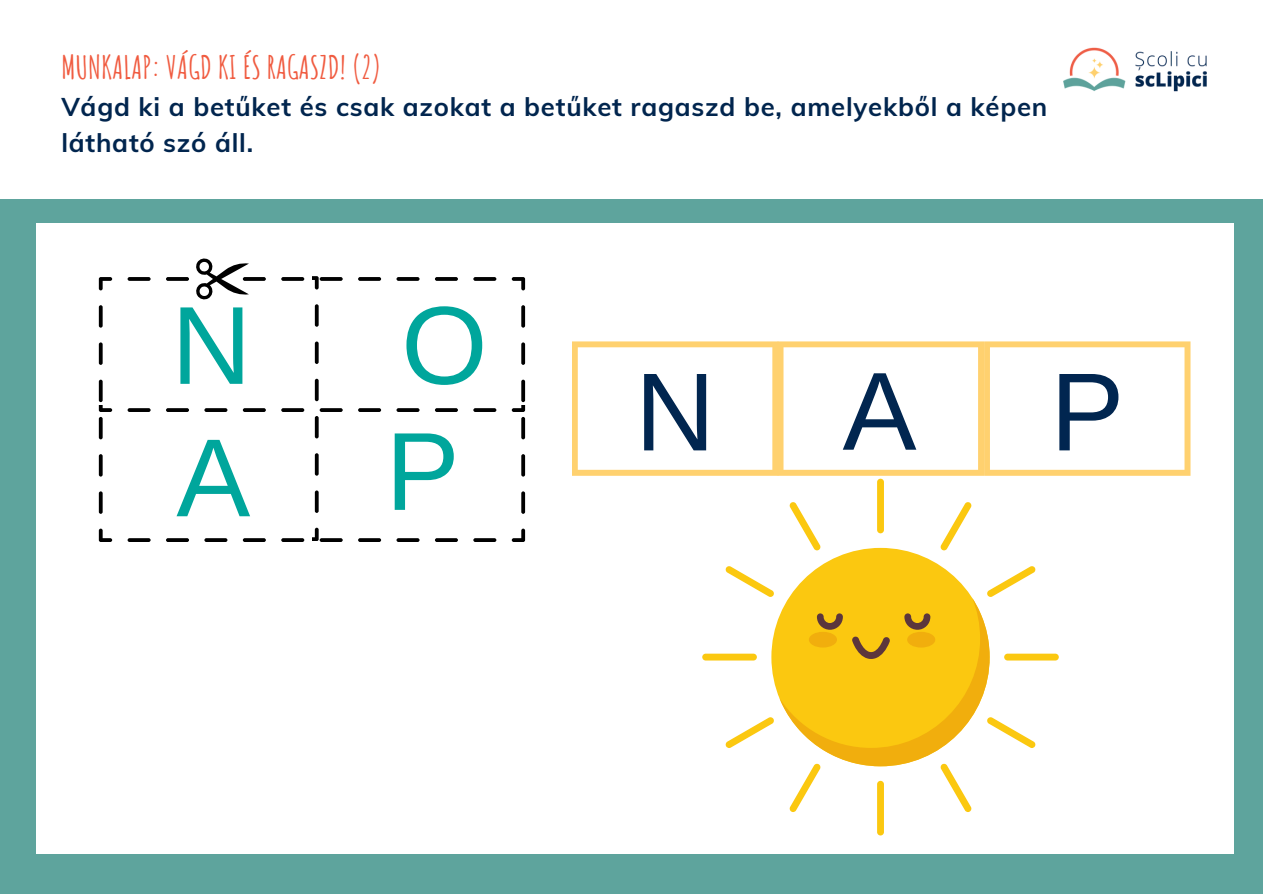
<style>
.page{position:relative;width:1263px;height:894px;background:#fff}
.page>*{position:absolute;margin:0;border:0;box-sizing:border-box;transform-origin:0 0}
.t1{font:111px "Arimo";color:#00a69c}
.t2{font:111px "Arimo";color:#012650}
.t3{font:700 31.5px "Amatic SC";color:#f05b40}
.t4{font:700 25.65px/36px "Muli";letter-spacing:.03em;color:#01254e}
</style>
<div class="page">
<div style="left:0;top:0;width:1263px;height:893px;background:#5ea49d"></div>
<div style="left:0;top:0;width:1263px;height:199px;background:#fff"></div>
<img style="left:1063px;top:47px;width:144px;height:45px">
<div style="left:36px;top:223px;width:1198px;height:630px;background:#fff"></div>
<svg style="left:512px;top:528px;width:13px;height:14px"></svg>
<svg style="left:473px;top:538px;width:23px;height:4px"></svg>
<svg style="left:435px;top:538px;width:23px;height:4px"></svg>
<svg style="left:396px;top:538px;width:24px;height:4px"></svg>
<svg style="left:358px;top:538px;width:23px;height:4px"></svg>
<svg style="left:320px;top:538px;width:23px;height:4px"></svg>
<svg style="left:281px;top:538px;width:23px;height:4px"></svg>
<svg style="left:243px;top:538px;width:23px;height:4px"></svg>
<svg style="left:204px;top:538px;width:23px;height:4px"></svg>
<svg style="left:166px;top:538px;width:23px;height:4px"></svg>
<svg style="left:128px;top:538px;width:23px;height:4px"></svg>
<svg style="left:99px;top:528px;width:13px;height:14px"></svg>
<svg style="left:99px;top:491px;width:4px;height:22px"></svg>
<svg style="left:99px;top:454px;width:4px;height:22px"></svg>
<svg style="left:99px;top:417px;width:4px;height:22px"></svg>
<svg style="left:99px;top:379px;width:4px;height:23px"></svg>
<svg style="left:99px;top:342px;width:4px;height:23px"></svg>
<svg style="left:99px;top:305px;width:4px;height:22px"></svg>
<svg style="left:99px;top:277px;width:13px;height:13px"></svg>
<svg style="left:473px;top:277px;width:23px;height:4px"></svg>
<svg style="left:435px;top:277px;width:23px;height:4px"></svg>
<svg style="left:396px;top:277px;width:23px;height:4px"></svg>
<svg style="left:358px;top:277px;width:23px;height:4px"></svg>
<svg style="left:320px;top:277px;width:23px;height:4px"></svg>
<svg style="left:281px;top:277px;width:23px;height:4px"></svg>
<svg style="left:243px;top:277px;width:23px;height:4px"></svg>
<svg style="left:166px;top:277px;width:23px;height:4px"></svg>
<svg style="left:128px;top:277px;width:23px;height:4px"></svg>
<svg style="left:512px;top:277px;width:13px;height:13px"></svg>
<svg style="left:521px;top:491px;width:4px;height:22px"></svg>
<svg style="left:521px;top:454px;width:4px;height:22px"></svg>
<svg style="left:521px;top:417px;width:4px;height:22px"></svg>
<svg style="left:521px;top:379px;width:4px;height:23px"></svg>
<svg style="left:521px;top:342px;width:4px;height:23px"></svg>
<svg style="left:521px;top:305px;width:4px;height:22px"></svg>
<svg style="left:196px;top:258px;width:53px;height:42px"></svg>
<svg style="left:312px;top:527px;width:7px;height:13px"></svg>
<svg style="left:312px;top:276px;width:7px;height:13px"></svg>
<svg style="left:315px;top:490px;width:4px;height:22px"></svg>
<svg style="left:315px;top:453px;width:4px;height:22px"></svg>
<svg style="left:315px;top:416px;width:4px;height:22px"></svg>
<svg style="left:315px;top:378px;width:4px;height:23px"></svg>
<svg style="left:315px;top:341px;width:4px;height:23px"></svg>
<svg style="left:315px;top:304px;width:4px;height:22px"></svg>
<svg style="left:512px;top:405px;width:13px;height:6px"></svg>
<hr style="left:473px;top:408px;width:23px;height:3px;background:#000;border-radius:2px">
<hr style="left:435px;top:408px;width:23px;height:3px;background:#000;border-radius:2px">
<hr style="left:396px;top:408px;width:24px;height:3px;background:#000;border-radius:2px">
<hr style="left:358px;top:408px;width:23px;height:3px;background:#000;border-radius:2px">
<hr style="left:320px;top:408px;width:23px;height:3px;background:#000;border-radius:2px">
<hr style="left:281px;top:408px;width:23px;height:3px;background:#000;border-radius:2px">
<hr style="left:243px;top:408px;width:23px;height:3px;background:#000;border-radius:2px">
<hr style="left:204px;top:408px;width:23px;height:3px;background:#000;border-radius:2px">
<hr style="left:166px;top:408px;width:23px;height:3px;background:#000;border-radius:2px">
<hr style="left:128px;top:408px;width:23px;height:3px;background:#000;border-radius:2px">
<svg style="left:99px;top:405px;width:13px;height:6px"></svg>
<svg style="left:572px;top:341px;width:618px;height:134px"></svg>
<div style="left:771px;top:547px;width:219px;height:219px;background:#fbc810;border-radius:50%"></div>
<div style="left:877px;top:478px;width:7px;height:55px;background:#fbc810;border-radius:3px"></div>
<svg style="left:789px;top:502px;width:32px;height:48px"></svg>
<div style="left:702px;top:653px;width:55px;height:7px;background:#fbc810;border-radius:3px"></div>
<div style="left:877px;top:780px;width:7px;height:55px;background:#fbc810;border-radius:3px"></div>
<div style="left:1004px;top:653px;width:55px;height:7px;background:#fbc810;border-radius:3px"></div>
<svg style="left:725px;top:565px;width:311px;height:246px"></svg>
<svg style="left:940px;top:502px;width:32px;height:48px"></svg>
<p class="t3" style="left:61px;top:47px;width:322px">MUNKALAP: VÁGD KI ÉS RAGASZD! (2)</p>
<p class="t4" style="left:61px;top:88px;width:988px">Vágd ki a betűket és csak azokat a betűket ragaszd be, amelyekből a képen látható szó áll.</p>
<p class="t1" style="left:171px;top:283px;width:82px">N</p>
<p class="t1" style="left:401px;top:283px;width:88px">O</p>
<p class="t1" style="left:176px;top:415px;width:75px">A</p>
<p class="t1" style="left:386px;top:409px;width:75px">P</p>
<p class="t2" style="left:842px;top:349px;width:75px">A</p>
<p class="t2" style="left:635px;top:350px;width:82px">N</p>
<p class="t2" style="left:1050px;top:350px;width:75px">P</p>
</div>
